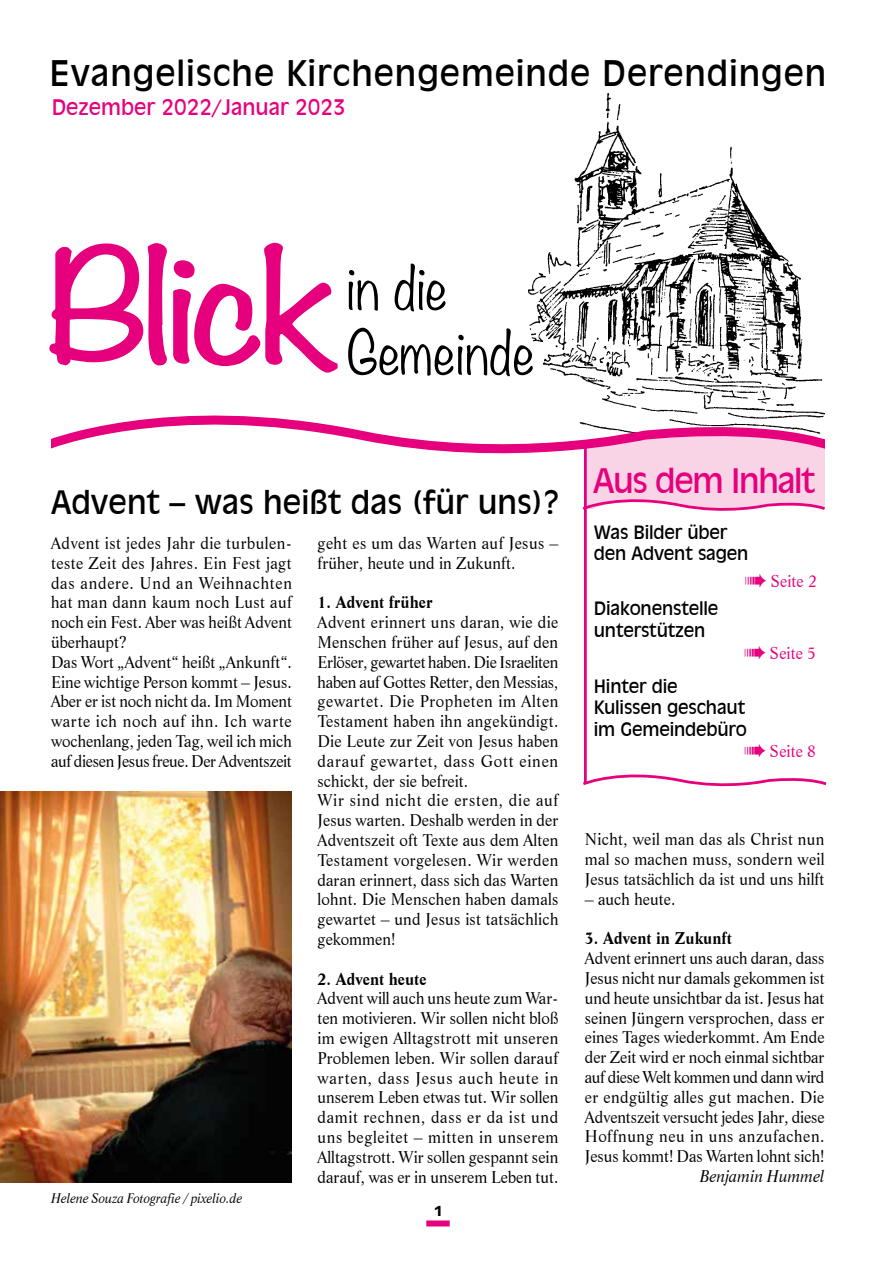
<style>
.page{position:relative;width:893px;height:1263px;background:#fff}
.page>*{position:absolute;margin:0;border:0;box-sizing:border-box;transform-origin:0 0}
.t1{font:300 54px/64.8px "Noteworthy";color:#000;scale:.95 1}
.t2{font:34.5px "Incised 901 BT";letter-spacing:.025em;color:#000}
.t3{font:33px "Incised 901 BT";letter-spacing:-.04em;color:#e6007d}
.t4{font:31.5px "Incised 901 BT";color:#000}
.t5{font:21px "Incised 901 BT";color:#e6007d}
.t6{font:18px/21.6px "Incised 901 BT";letter-spacing:-.01em;color:#000}
.t7{font:16.5px/19.8px "Life BT";letter-spacing:.005em;color:#000;scale:.95 1}
.t8{font:700 16.5px "Life BT";color:#000;scale:.95 1}
.t9{font:16.5px "Life BT";color:#e6007d;scale:.95 1}
.t10{font:italic 16.5px "Life BT";color:#000;scale:.95 1}
.t11{font:italic 13.5px "Life BT";color:#000;scale:.95 1}
.t12{font:900 13.5px "Incised 901 BT";color:#000;scale:.95 1}
</style>
<div class="page">
<div style="left:426px;top:1220px;width:24px;height:6px;background:#e6007d"></div>
<img style="left:528px;top:93px;width:295px;height:303px">
<svg style="left:583px;top:774px;width:244px;height:13px"></svg>
<svg style="left:582px;top:476px;width:243px;height:35px;background:#f8c8e0"></svg>
<svg style="left:49px;top:242px;width:289px;height:131px"></svg>
<svg style="left:51px;top:396px;width:774px;height:80px"></svg>
<hr style="left:584px;top:443px;width:3px;height:340px;background:#e6007d">
<img style="left:0;top:791px;width:292px;height:391px">
<h2 class="t2" style="left:50px;top:53px;width:778px">Evangelische Kirchengemeinde Derendingen</h2>
<p class="t5" style="left:52px;top:94px;width:296px">Dezember 2022/Januar 2023</p>
<h1 class="t1" style="left:347px;top:254px;width:198px">in die<br>Gemeinde</h1>
<h3 class="t4" style="left:51px;top:484px;width:510px">Advent – was heißt das (für uns)?</h3>
<p class="t7" style="left:51px;top:532px;width:255px">Advent ist jedes Jahr die turbulen&shy;teste Zeit des Jahres. Ein Fest jagt das andere. Und an Weihnachten hat man dann kaum noch Lust auf noch ein Fest. Aber was heißt Advent überhaupt?<br>Das Wort „Advent“ heißt „Ankunft“.<br>Eine wichtige Person kommt – Jesus.<br>Aber er ist noch nicht da. Im Moment warte ich noch auf ihn. Ich warte wochenlang, jeden Tag, weil ich mich auf diesen Jesus freue. Der Adventszeit</p>
<p class="t7" style="left:317px;top:532px;width:255px">geht es um das Warten auf Jesus – früher, heute und in Zukunft.</p>
<p class="t8" style="left:317px;top:591px;width:123px">1. Advent früher</p>
<p class="t7" style="left:317px;top:612px;width:255px">Advent erinnert uns daran, wie die Menschen früher auf Jesus, auf den Erlöser, gewartet haben. Die Israeliten haben auf Gottes Retter, den Messias, gewartet. Die Propheten im Alten Testament haben ihn angekündigt.<br>Die Leute zur Zeit von Jesus haben darauf gewartet, dass Gott einen schickt, der sie befreit.<br>Wir sind nicht die ersten, die auf Jesus warten. Deshalb werden in der Adventszeit oft Texte aus dem Alten Testament vorgelesen. Wir werden daran erinnert, dass sich das Warten lohnt. Die Menschen haben damals gewartet – und Jesus ist tatsächlich gekommen!</p>
<p class="t8" style="left:317px;top:967px;width:116px">2. Advent heute</p>
<p class="t7" style="left:317px;top:988px;width:255px;text-align:justify">Advent will auch uns heute zum War&shy;ten motivieren. Wir sollen nicht bloß im ewigen Alltagstrott mit unseren Problemen leben. Wir sollen darauf warten, dass Jesus auch heute in unserem Leben etwas tut. Wir sollen damit rechnen, dass er da ist und uns begleitet – mitten in unserem Alltagstrott. Wir sollen gespannt sein darauf, was er in unserem Leben tut.</p>
<p class="t11" style="left:51px;top:1189px;width:203px">Helene Souza Fotografie / pixelio.de</p>
<p class="t12" style="left:434px;top:1203px;width:10px">1</p>
<h3 class="t3" style="left:593px;top:461px;width:224px">Aus dem Inhalt</h3>
<p class="t6" style="left:594px;top:521px;width:156px">Was Bilder über den Advent sagen</p>
<p class="t9" style="left:745px;top:570px;width:77px">→ Seite 2</p>
<p class="t6" style="left:594px;top:598px;width:126px">Diakonenstelle unterstützen</p>
<p class="t9" style="left:744px;top:642px;width:77px">→ Seite 5</p>
<p class="t6" style="left:594px;top:675px;width:155px">Hinter die<br>Kulissen geschaut im Gemeindebüro</p>
<p class="t9" style="left:744px;top:740px;width:77px">→ Seite 8</p>
<p class="t7" style="left:585px;top:829px;width:254px;text-align:justify">Nicht, weil man das als Christ nun mal so machen muss, sondern weil Jesus tatsächlich da ist und uns hilft</p>
<p class="t7" style="left:585px;top:888px;width:97px">– auch heute.</p>
<p class="t8" style="left:585px;top:927px;width:156px">3. Advent in Zukunft</p>
<p class="t7" style="left:585px;top:948px;width:254px;text-align:justify">Advent erinnert uns auch daran, dass Jesus nicht nur damals gekommen ist und heute unsichtbar da ist. Jesus hat seinen Jüngern versprochen, dass er eines Tages wiederkommt. Am Ende der Zeit wird er noch einmal sichtbar auf diese Welt kommen und dann wird er endgültig alles gut machen. Die Adventszeit versucht jedes Jahr, diese Hoffnung neu in uns anzufachen.<br>Jesus kommt! Das Warten lohnt sich!</p>
<p class="t10" style="left:700px;top:1165px;width:133px">Benjamin Hummel</p>
</div>
